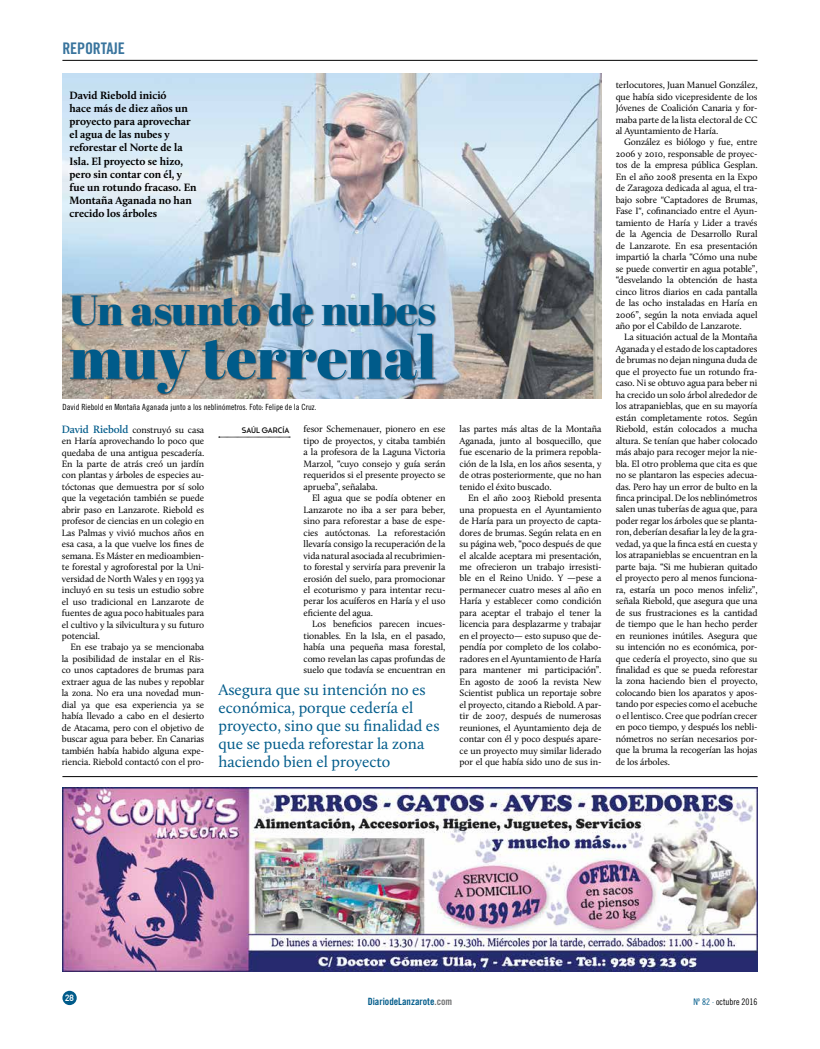
<style>
.page{position:relative;width:820px;height:1049px;background:#fff}
.page>*{position:absolute;margin:0;border:0;box-sizing:border-box;transform-origin:0 0}
.t1{font:60px "Abril Fatface";letter-spacing:-.005em;color:#005b8a}
.t2{font:42px "Abril Fatface";letter-spacing:-.01em;color:#005b8a}
.t3{font:16px/18px "Calluna";color:#005b8a}
.t4{font:16px "Trade Gothic LT Std Bd Cn 20";letter-spacing:-.01em;color:#39749d}
.t5{font:700 11px/13.2px "Calluna";color:#000}
.t6{font:10px "Trade Gothic LT Std Bd Cn 20";color:#005b8a}
.t7{font:9.5px/11.5px "Calluna";letter-spacing:-.01em;color:#000;text-align:justify}
.t8{font:9px "Trade Gothic LT Std Cn 18";color:#000}
.t9{font:9px "DIN Mittelschrift Std";color:#fff}
.t10{font:8.5px "Trade Gothic LT Std Cn 18";color:#000}
.t11{font:8px "Cassannet";color:#000}
.s1{font-weight:600;font-size:11px;color:#005b8a}
.s2{color:#707172}
.s3{color:#005b8a}
</style>
<div class="page">
<div style="left:62px;top:991px;width:15px;height:14px;background:#005b8a;border-radius:50%"></div>
<hr style="left:62px;top:60px;width:695px;height:1px;background:#000">
<hr style="left:62px;top:776px;width:695px;height:1px;background:#000">
<img style="left:62px;top:787px;width:695px;height:184px">
<img style="left:62px;top:74px;width:539px;height:324px">
<div style="left:70px;top:293px;width:367px;height:35px;background:#000;opacity:.5"></div>
<svg style="left:219px;top:437px;width:71px;height:1px"></svg>
<div style="left:70px;top:334px;width:367px;height:62px;background:#000;opacity:.5"></div>
<h3 class="t4" style="left:62px;top:39px;width:64px">REPORTAJE</h3>
<p class="t5" style="left:70px;top:88px;width:129px">David Riebold inició<br>hace más de diez años un proyecto para aprovechar el agua de las nubes y reforestar el Norte de la<br>Isla. El proyecto se hizo, pero sin contar con él, y fue un rotundo fracaso. En<br>Montaña Aganada no han crecido los árboles</p>
<h2 class="t2" style="left:70px;top:280px;width:367px">Un asunto de nubes</h2>
<h1 class="t1" style="left:70px;top:315px;width:367px">muy terrenal</h1>
<p class="t10" style="left:62px;top:401px;width:255px">David Riebold en Montaña Aganada junto a los neblinómetros. Foto: Felipe de la Cruz.</p>
<p class="t7" style="left:62px;top:423px;width:144px"><span class="s1">David Riebold</span> construyó su casa en Haría aprovechando lo poco que quedaba de una antigua pescadería.<br>En la parte de atrás creó un jardín con plantas y árboles de especies au&shy;tóctonas que demuestra por sí solo que la vegetación también se puede abrir paso en Lanzarote. Riebold es profesor de ciencias en un colegio en Las Palmas y vivió muchos años en esa casa, a la que vuelve los fines de semana. Es Máster en medioambien&shy;te forestal y agroforestal por la Uni&shy;versidad de North Wales y en 1993 ya incluyó en su tesis un estudio sobre el uso tradicional en Lanzarote de fuentes de agua poco habituales para el cultivo y la silvicultura y su futuro potencial.</p>
<p class="t7" style="left:62px;top:641px;width:144px;text-indent:9px">En ese trabajo ya se mencionaba la posibilidad de instalar en el Ris&shy;co unos captadores de brumas para extraer agua de las nubes y repoblar la zona. No era una novedad mun&shy;dial ya que esa experiencia ya se había llevado a cabo en el desierto de Atacama, pero con el objetivo de buscar agua para beber. En Canarias también había habido alguna expe&shy;riencia. Riebold contactó con el pro-</p>
<p class="t11" style="left:242px;top:425px;width:49px">SAÚL GARCÍA</p>
<p class="t7" style="left:303px;top:423px;width:143px">fesor Schemenauer, pionero en ese tipo de proyectos, y citaba también a la profesora de la Laguna Victoria Marzol, “cuyo consejo y guía serán requeridos si el presente proyecto se aprueba”, señalaba.</p>
<p class="t7" style="left:303px;top:492px;width:143px;text-indent:9px">El agua que se podía obtener en Lanzarote no iba a ser para beber, sino para reforestar a base de espe&shy;cies autóctonas. La reforestación llevaría consigo la recuperación de la vida natural asociada al recubrimien&shy;to forestal y serviría para prevenir la erosión del suelo, para promocionar el ecoturismo y para intentar recu&shy;perar los acuíferos en Haría y el uso eficiente del agua.</p>
<p class="t7" style="left:303px;top:618px;width:143px;text-indent:9px">Los beneficios parecen incues&shy;tionables. En la Isla, en el pasado, había una pequeña masa forestal, como revelan las capas profundas de suelo que todavía se encuentran en</p>
<h3 class="t3" style="left:218px;top:680px;width:222px">Asegura que su intención no es económica, porque cedería el proyecto, sino que su finalidad es que se pueda reforestar la zona haciendo bien el proyecto</h3>
<p class="t7" style="left:459px;top:423px;width:143px">las partes más altas de la Montaña Aganada, junto al bosquecillo, que fue escenario de la primera repobla&shy;ción de la Isla, en los años sesenta, y de otras posteriormente, que no han tenido el éxito buscado.</p>
<p class="t7" style="left:459px;top:492px;width:143px;text-indent:9px">En el año 2003 Riebold presenta una propuesta en el Ayuntamiento de Haría para un proyecto de capta&shy;dores de brumas. Según relata en en su página web, “poco después de que el alcalde aceptara mi presentación, me ofrecieron un trabajo irresisti&shy;ble en el Reino Unido. Y —pese a permanecer cuatro meses al año en Haría y establecer como condición para aceptar el trabajo el tener la licencia para desplazarme y trabajar en el proyecto— esto supuso que de&shy;pendía por completo de los colabo&shy;radores en el Ayuntamiento de Haría para mantener mi participación”.<br>En agosto de 2006 la revista New Scientist publica un reportaje sobre el proyecto, citando a Riebold. A par&shy;tir de 2007, después de numerosas reuniones, el Ayuntamiento deja de contar con él y poco después apare&shy;ce un proyecto muy similar liderado por el que había sido uno de sus in-</p>
<p class="t7" style="left:615px;top:79px;width:143px">terlocutores, Juan Manuel González, que había sido vicepresidente de los Jóvenes de Coalición Canaria y for&shy;maba parte de la lista electoral de CC al Ayuntamiento de Haría.</p>
<p class="t7" style="left:615px;top:136px;width:143px;text-indent:9px">González es biólogo y fue, entre 2006 y 2010, responsable de proyec&shy;tos de la empresa pública Gesplan.<br>En el año 2008 presenta en la Expo de Zaragoza dedicada al agua, el tra&shy;bajo sobre "Captadores de Brumas, Fase I", cofinanciado entre el Ayun&shy;tamiento de Haría y Lider a través de la Agencia de Desarrollo Rural de Lanzarote. En esa presentación impartió la charla “Cómo una nube se puede convertir en agua potable”, “desvelando la obtención de hasta cinco litros diarios en cada pantalla de las ocho instaladas en Haría en 2006”, según la nota enviada aquel año por el Cabildo de Lanzarote.</p>
<p class="t7" style="left:615px;top:331px;width:143px;text-indent:9px">La situación actual de la Montaña Aganada y el estado de los captadores de brumas no dejan ninguna duda de que el proyecto fue un rotundo fra&shy;caso. Ni se obtuvo agua para beber ni ha crecido un solo árbol alrededor de los atrapanieblas, que en su mayoría están completamente rotos. Según Riebold, están colocados a mucha altura. Se tenían que haber colocado más abajo para recoger mejor la nie&shy;bla. El otro problema que cita es que no se plantaron las especies adecua&shy;das. Pero hay un error de bulto en la finca principal. De los neblinómetros salen unas tuberías de agua que, para poder regar los árboles que se planta&shy;ron, deberían desafiar la ley de la gra&shy;vedad, ya que la finca está en cuesta y los atrapanieblas se encuentran en la parte baja. “Si me hubieran quitado el proyecto pero al menos funciona&shy;ra, estaría un poco menos infeliz”, señala Riebold, que asegura que una de sus frustraciones es la cantidad de tiempo que le han hecho perder en reuniones inútiles. Asegura que su intención no es económica, por&shy;que cedería el proyecto, sino que su finalidad es que se pueda reforestar la zona haciendo bien el proyecto, colocando bien los aparatos y apos&shy;tando por especies como el acebuche o el lentisco. Cree que podrían crecer en poco tiempo, y después los nebli&shy;nómetros no serían necesarios por&shy;que la bruma la recogerían las hojas de los árboles.</p>
<p class="t9" style="left:65px;top:993px;width:10px">28</p>
<p class="t6" style="left:367px;top:995px;width:86px">DiariodeLanzarote<span class="s2">.com</span></p>
<p class="t8" style="left:693px;top:996px;width:66px"><span class="s3">Nº 82 ·</span> octubre 2016</p>
</div>
